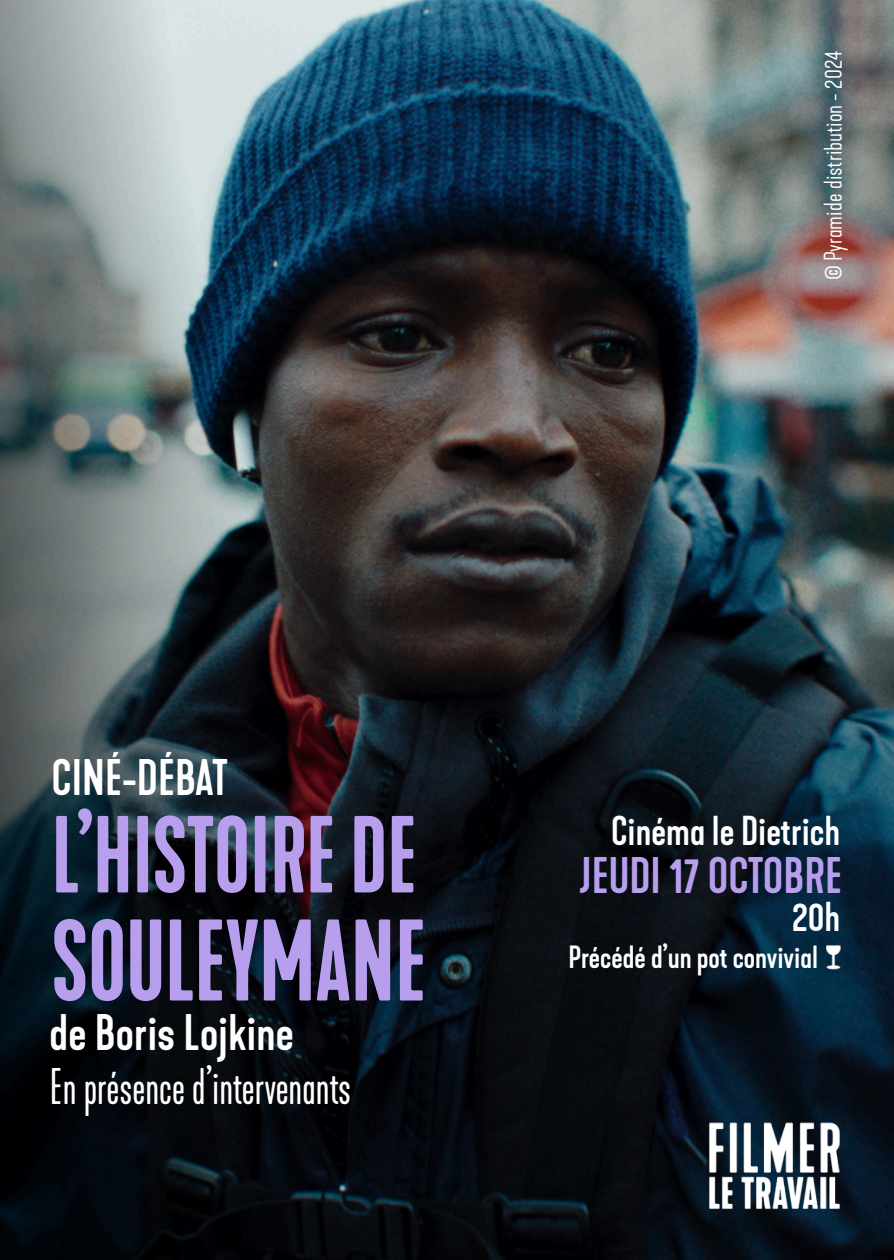
<style>
.page{position:relative;width:894px;height:1260px;background:#fff}
.page>*{position:absolute;margin:0;border:0;box-sizing:border-box;transform-origin:0 0}
.t1{font:500 condensed 108px "Kapra Neue";color:#b89fee}
.t2{font:500 condensed 102px "Kapra Neue";color:#b89fee}
.t3{font:500 48px "Kapra Neue";color:#fff}
.t4{font:300 condensed 48px "Kapra Neue";color:#fff}
.t5{font:500 48px "Kapra Neue";color:#b89fee}
.t6{font:500 39px "Kapra Neue";color:#fff}
.t7{font:500 30px "Kapra Neue";color:#fff}
.t8{font:300 24px "Kapra Neue";color:#fff}
</style>
<div class="page">
<img style="left:0;top:0;width:894px;height:1259px">
<img style="left:818px;top:937px;width:38px;height:40px">
<img style="left:693px;top:1090px;width:162px;height:156px">
<p class="t8" style="left:823px;top:280px;width:231px;rotate:-90deg">© Pyramide distribution - 2024</p>
<p class="t3" style="left:52px;top:758px;width:178px">CINÉ-DÉBAT</p>
<p class="t2" style="left:52px;top:813px;width:366px">L’HISTOIRE DE</p>
<p class="t1" style="left:52px;top:917px;width:376px">SOULEYMANE</p>
<p class="t3" style="left:50px;top:1012px;width:246px">de Boris Lojkine</p>
<p class="t4" style="left:50px;top:1067px;width:303px">En présence d’intervenants</p>
<p class="t6" style="left:611px;top:815px;width:231px">Cinéma le Dietrich</p>
<p class="t5" style="left:579px;top:856px;width:264px">JEUDI 17 OCTOBRE</p>
<p class="t6" style="left:792px;top:901px;width:50px">20h</p>
<p class="t7" style="left:568px;top:944px;width:251px">Précédé d’un pot convivial</p>
</div>
